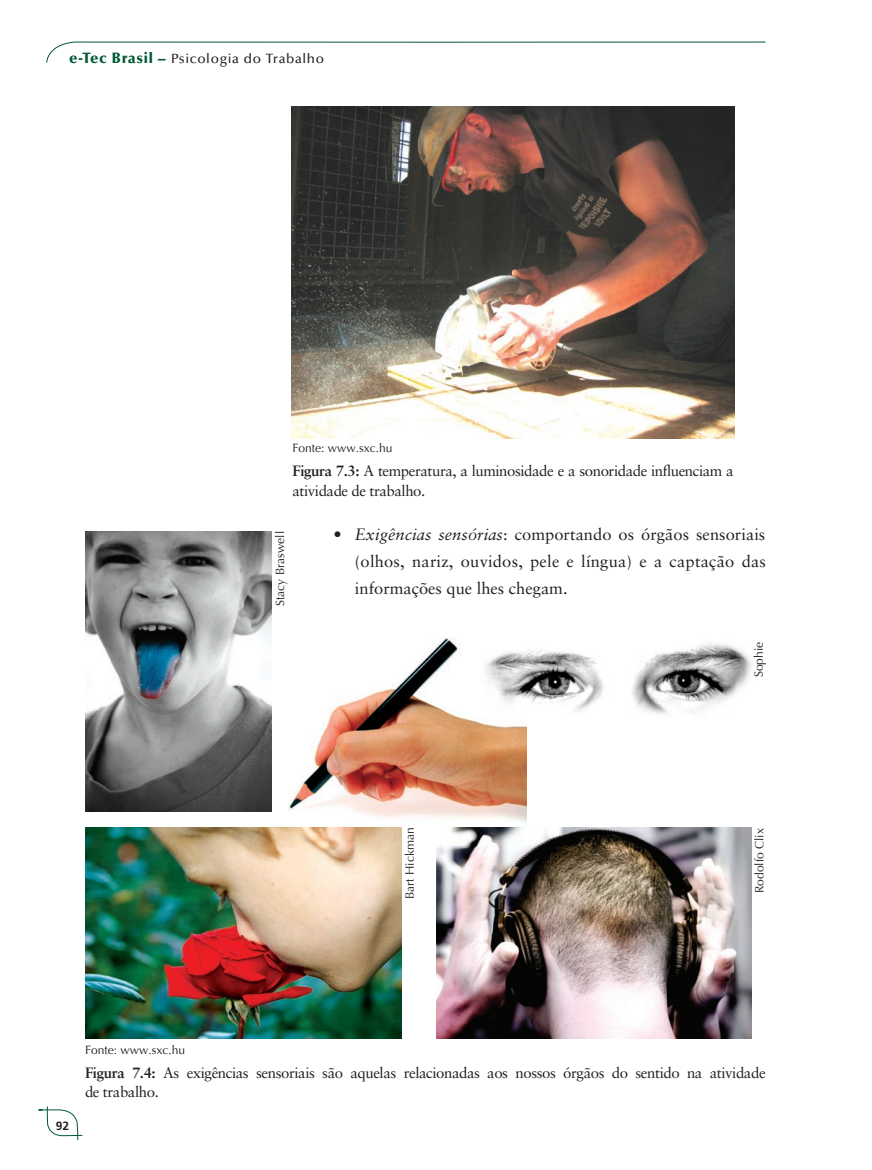
<style>
.page{position:relative;width:872px;height:1170px;background:#fff}
.page>*{position:absolute;margin:0;border:0;box-sizing:border-box;transform-origin:0 0}
.t1{font:16.5px/27px "Sabon";letter-spacing:.005em;color:#231f20;text-align:justify}
.t2{font:15px/19.5px "Sabon";letter-spacing:-.03em;color:#231f20}
.t3{font:500 13.5px "Optima";letter-spacing:.05em;color:#231f20}
.t4{font:12px "Optima";color:#231f20}
.t5{font:700 12px "Frutiger";color:#231f20}
.s1{font-weight:900;font-size:15px;color:#005834}
.s2{font-weight:700}
.s3{font-style:italic}
</style>
<div class="page">
<svg style="left:38px;top:1106px;width:45px;height:34px"></svg>
<svg style="left:46px;top:41px;width:720px;height:22px"></svg>
<img style="left:526px;top:643px;width:225px;height:89px">
<img style="left:85px;top:531px;width:187px;height:280px">
<img style="left:292px;top:106px;width:442px;height:332px">
<img style="left:288px;top:637px;width:238px;height:197px">
<img style="left:436px;top:827px;width:315px;height:211px">
<img style="left:85px;top:827px;width:316px;height:211px">
<p class="t3" style="left:69px;top:51px;width:256px"><span class="s1">e-Tec Brasil –</span> Psicologia do Trabalho</p>
<p class="t4" style="left:292px;top:440px;width:102px">Fonte: www.sxc.hu</p>
<p class="t2" style="left:292px;top:461px;width:443px"><span class="s2">Figura 7.3:</span> A temperatura, a luminosidade e a sonoridade influenciam a atividade de trabalho.</p>
<p class="t4" style="left:272px;top:606px;width:76px;rotate:-90deg">Stacy Braswell</p>
<p class="t1" style="left:355px;top:520px;width:412px;text-indent:-21px">• <span class="s3">Exigências sensórias</span>: comportando os órgãos sensoriais (olhos, nariz, ouvidos, pele e língua) e a captação das informações que lhes chegam.</p>
<p class="t4" style="left:751px;top:677px;width:37px;rotate:-90deg">Sophie</p>
<p class="t4" style="left:402px;top:899px;width:73px;rotate:-90deg">Bart Hickman</p>
<p class="t4" style="left:752px;top:892px;width:66px;rotate:-90deg">Rodolfo Clix</p>
<p class="t5" style="left:56px;top:1118px;width:15px">92</p>
<p class="t4" style="left:85px;top:1041px;width:102px">Fonte: www.sxc.hu</p>
<p class="t2" style="left:85px;top:1062px;width:682px"><span class="s2">Figura 7.4:</span> As exigências sensoriais são aquelas relacionadas aos nossos órgãos do sentido na atividade de trabalho.</p>
</div>
